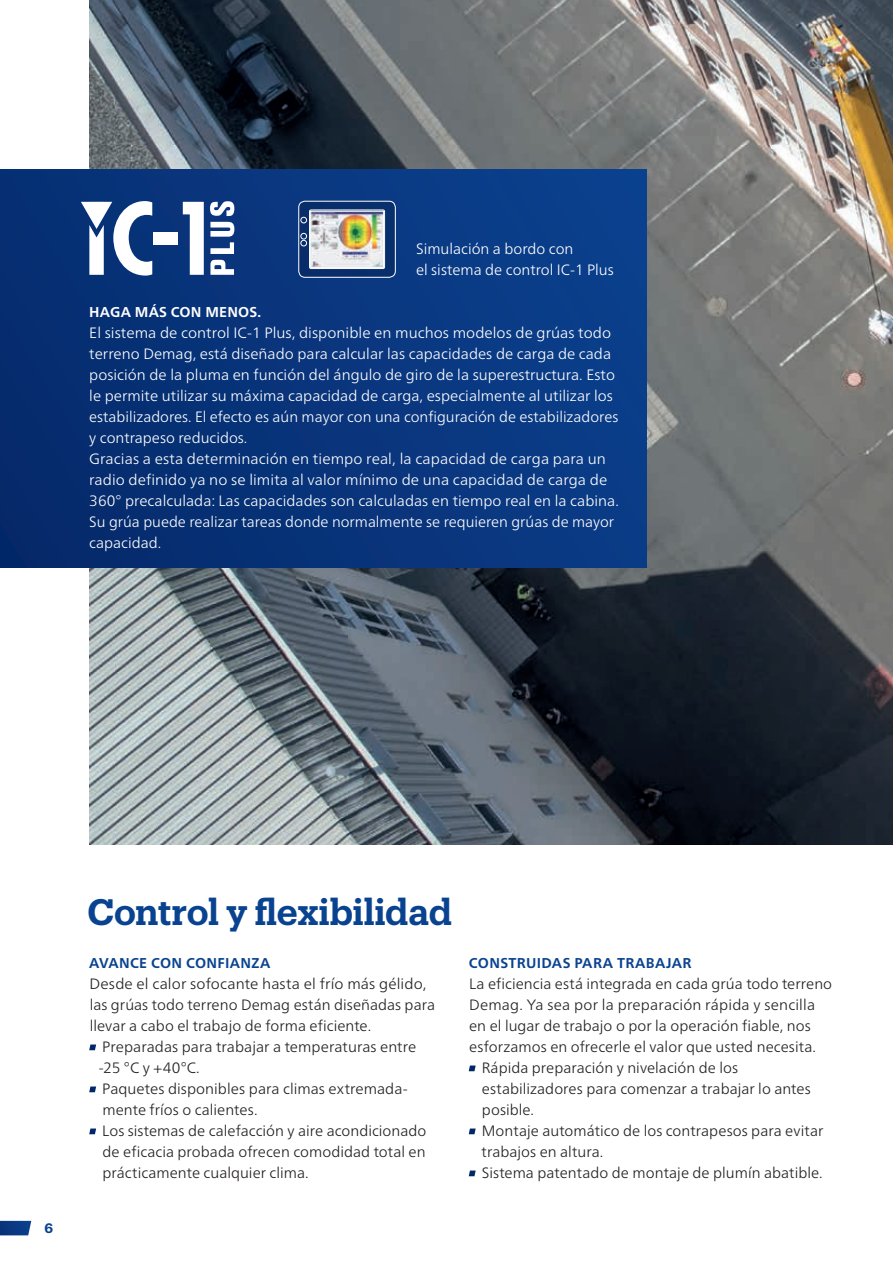
<style>
.page{position:relative;width:893px;height:1263px;background:#fff}
.page>*{position:absolute;margin:0;border:0;box-sizing:border-box;transform-origin:0 0}
.t1{font:600 36px "Produkt";letter-spacing:-.005em;color:#094390}
.t2{font:300 15px/21px "Frutiger Neue LTW1 G";letter-spacing:.005em;color:#231f20}
.t3{font:300 15px/21px "Frutiger Neue LTW1 G";color:#fff}
.t4{font:700 14.25px "Frutiger Neue LTW1 G";letter-spacing:.02em;color:#094390}
.t5{font:700 14.25px "Frutiger Neue LTW1 G";letter-spacing:.01em;color:#fff}
.t6{font:600 13.5px "Produkt";color:#094390}
.s1{color:#fff}
</style>
<div class="page">
<svg style="left:0;top:1221px;width:31px;height:14px"></svg>
<img style="left:89px;top:0;width:804px;height:844px">
<div style="left:0;top:170px;width:646px;height:397px;background:linear-gradient(to right,#062b6e,#0b3f8b)"></div>
<svg style="left:210px;top:201px;width:24px;height:74px"></svg>
<div style="left:154px;top:232px;width:24px;height:13px;background:#fff"></div>
<svg style="left:183px;top:202px;width:21px;height:73px"></svg>
<svg style="left:81px;top:201px;width:71px;height:75px"></svg>
<svg style="left:298px;top:201px;width:97px;height:76px;background:#0e336e"></svg>
<img style="left:312px;top:213px;width:70px;height:53px">
<div style="left:298px;top:201px;width:98px;height:77px;border:1px solid #fff;border-radius:6px"></div>
<div style="left:310px;top:211px;width:74px;height:57px;border:1px solid #fff"></div>
<svg style="left:301px;top:217px;width:6px;height:6px"></svg>
<svg style="left:301px;top:233px;width:6px;height:13px"></svg>
<div style="left:309px;top:210px;width:76px;height:59px;border:1px solid #fff;border-radius:2px"></div>
<p class="t3" style="left:416px;top:237px;width:199px">Simulación a bordo con<br>el sistema de control IC-1 Plus</p>
<p class="t5" style="left:89px;top:302px;width:173px">HAGA MÁS CON MENOS.</p>
<p class="t3" style="left:89px;top:321px;width:531px">El sistema de control IC-1 Plus, disponible en muchos modelos de grúas todo terreno Demag, está diseñado para calcular las capacidades de carga de cada posición de la pluma en función del ángulo de giro de la superestructura. Esto le permite utilizar su máxima capacidad de carga, especialmente al utilizar los estabilizadores. El efecto es aún mayor con una configuración de estabilizadores y contrapeso reducidos.<br>Gracias a esta determinación en tiempo real, la capacidad de carga para un radio definido ya no se limita al valor mínimo de una capacidad de carga de 360° precalculada: Las capacidades son calculadas en tiempo real en la cabina.<br>Su grúa puede realizar tareas donde normalmente se requieren grúas de mayor capacidad.</p>
<p class="t6" style="left:45px;top:1219px;width:10px">6</p>
<h1 class="t1" style="left:87px;top:886px;width:366px">Control y flexibilidad</h1>
<p class="t4" style="left:89px;top:953px;width:183px">AVANCE CON CONFIANZA</p>
<p class="t2" style="left:89px;top:972px;width:347px">Desde el calor sofocante hasta el frío más gélido, las grúas todo terreno Demag están diseñadas para llevar a cabo el trabajo de forma eficiente.</p>
<p class="t2" style="left:99px;top:1035px;width:319px;text-indent:-10px"><span class="s1">•</span> Preparadas para trabajar a temperaturas entre -25 °C y +40°C.</p>
<p class="t2" style="left:102px;top:1077px;width:307px;text-indent:-14px"><span class="s1">•</span> Paquetes disponibles para climas extremada&shy;mente fríos o calientes.</p>
<p class="t2" style="left:102px;top:1119px;width:326px;text-align:justify;text-indent:-14px"><span class="s1">•</span> Los sistemas de calefacción y aire acondicionado de eficacia probada ofrecen comodidad total en prácticamente cualquier clima.</p>
<p class="t4" style="left:469px;top:953px;width:224px">CONSTRUIDAS PARA TRABAJAR</p>
<p class="t2" style="left:469px;top:972px;width:365px">La eficiencia está integrada en cada grúa todo terreno Demag. Ya sea por la preparación rápida y sencilla en el lugar de trabajo o por la operación fiable, nos esforzamos en ofrecerle el valor que usted necesita.</p>
<p class="t2" style="left:482px;top:1056px;width:330px;text-indent:-14px"><span class="s1">•</span> Rápida preparación y nivelación de los estabilizadores para comenzar a trabajar lo antes posible.</p>
<p class="t2" style="left:482px;top:1119px;width:343px;text-indent:-13px"><span class="s1">•</span> Montaje automático de los contrapesos para evitar trabajos en altura.</p>
<p class="t2" style="left:468px;top:1161px;width:356px"><span class="s1">•</span> Sistema patentado de montaje de plumín abatible.</p>
</div>
